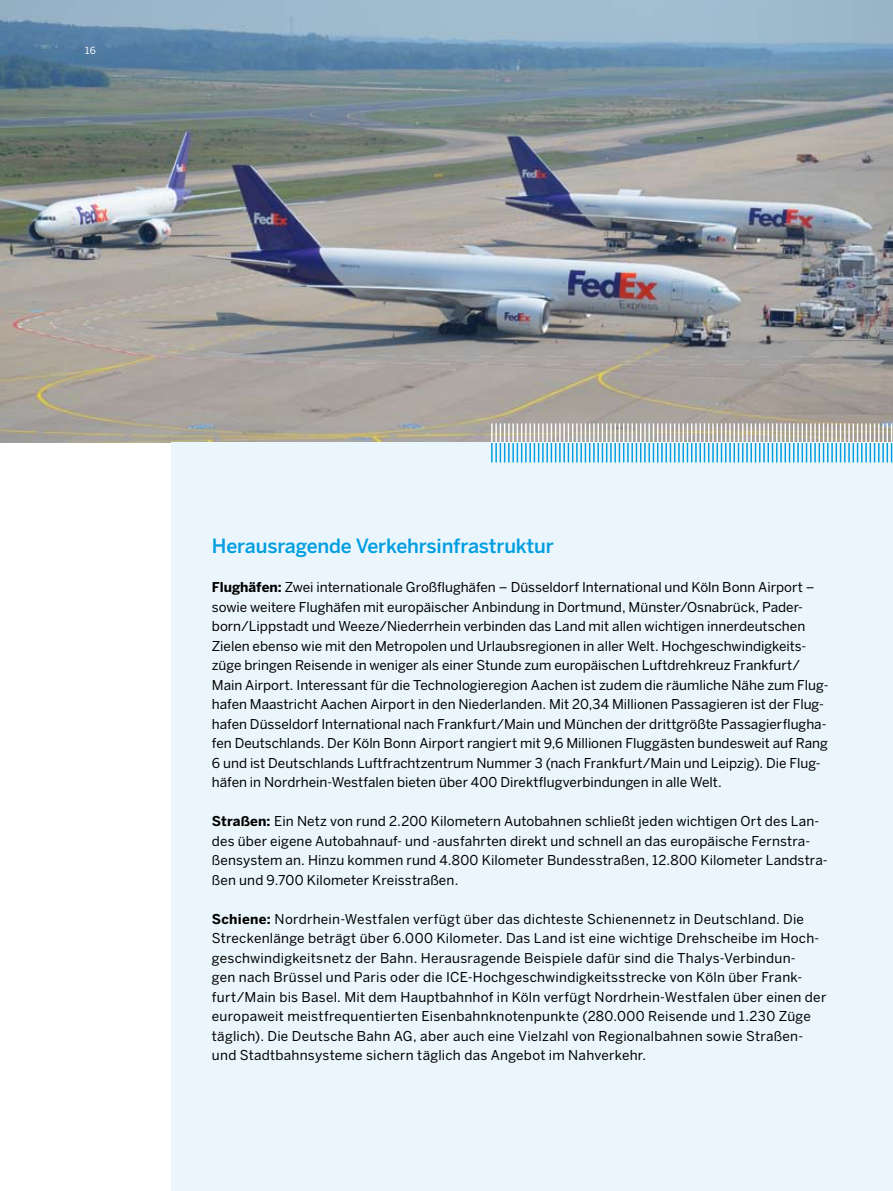
<style>
.page{position:relative;width:893px;height:1191px;background:#fff}
.page>*{position:absolute;margin:0;border:0;box-sizing:border-box;transform-origin:0 0}
.t1{font:500 19.5px "Benton Sans";letter-spacing:-.01em;color:#009ee0}
.t2{font:13.5px/19.5px "Benton Sans";letter-spacing:.005em;color:#000}
.t3{font:9.75px "Benton Sans";color:#fff}
.s1{font-weight:700}
</style>
<div class="page">
<img style="left:0;top:0;width:893px;height:443px">
<div style="left:172px;top:443px;width:721px;height:748px;background:#eaf6fc"></div>
<svg style="left:491px;top:423px;width:401px;height:39px"></svg>
<hr style="left:491px;top:423px;width:2px;height:20px;background:#fff">
<p class="t3" style="left:85px;top:44px;width:12px">16</p>
<h1 class="t1" style="left:212px;top:534px;width:344px">Herausragende Verkehrsinfrastruktur</h1>
<p class="t2" style="left:212px;top:577px;width:618px"><span class="s1">Flughäfen:</span> Zwei internationale Großflughäfen – Düsseldorf International und Köln Bonn Airport – sowie weitere Flughäfen mit europäischer Anbindung in Dortmund, Münster/Osnabrück, Pader&shy;born/Lippstadt und Weeze/Niederrhein verbinden das Land mit allen wichtigen innerdeutschen Zielen ebenso wie mit den Metropolen und Urlaubsregionen in aller Welt. Hochgeschwindigkeits&shy;züge bringen Reisende in weniger als einer Stunde zum europäischen Luftdrehkreuz Frankfurt/ Main Airport. Interessant für die Technologieregion Aachen ist zudem die räumliche Nähe zum Flug&shy;hafen Maastricht Aachen Airport in den Niederlanden. Mit 20,34 Millionen Passagieren ist der Flug&shy;hafen Düsseldorf International nach Frankfurt/Main und München der drittgrößte Passagierflugha&shy;fen Deutschlands. Der Köln Bonn Airport rangiert mit 9,6 Millionen Fluggästen bundesweit auf Rang 6 und ist Deutschlands Luftfrachtzentrum Nummer 3 (nach Frankfurt/Main und Leipzig). Die Flug&shy;häfen in Nordrhein-Westfalen bieten über 400 Direktflugverbindungen in alle Welt.</p>
<p class="t2" style="left:212px;top:811px;width:617px"><span class="s1">Straßen:</span> Ein Netz von rund 2.200 Kilometern Autobahnen schließt jeden wichtigen Ort des Lan&shy;des über eigene Autobahnauf- und -ausfahrten direkt und schnell an das europäische Fernstra&shy;ßensystem an. Hinzu kommen rund 4.800 Kilometer Bundesstraßen, 12.800 Kilometer Landstra&shy;ßen und 9.700 Kilometer Kreisstraßen.</p>
<p class="t2" style="left:212px;top:909px;width:616px"><span class="s1">Schiene:</span> Nordrhein-Westfalen verfügt über das dichteste Schienennetz in Deutschland. Die Streckenlänge beträgt über 6.000 Kilometer. Das Land ist eine wichtige Drehscheibe im Hoch&shy;geschwindigkeitsnetz der Bahn. Herausragende Beispiele dafür sind die Thalys-Verbindun-<br>gen nach Brüssel und Paris oder die ICE-Hochgeschwindigkeitsstrecke von Köln über Frank&shy;furt/Main bis Basel. Mit dem Hauptbahnhof in Köln verfügt Nordrhein-Westfalen über einen der europaweit meistfrequentierten Eisenbahnknotenpunkte (280.000 Reisende und 1.230 Züge täglich). Die Deutsche Bahn AG, aber auch eine Vielzahl von Regionalbahnen sowie Straßen&shy;und Stadtbahnsysteme sichern täglich das Angebot im Nahverkehr.</p>
</div>
